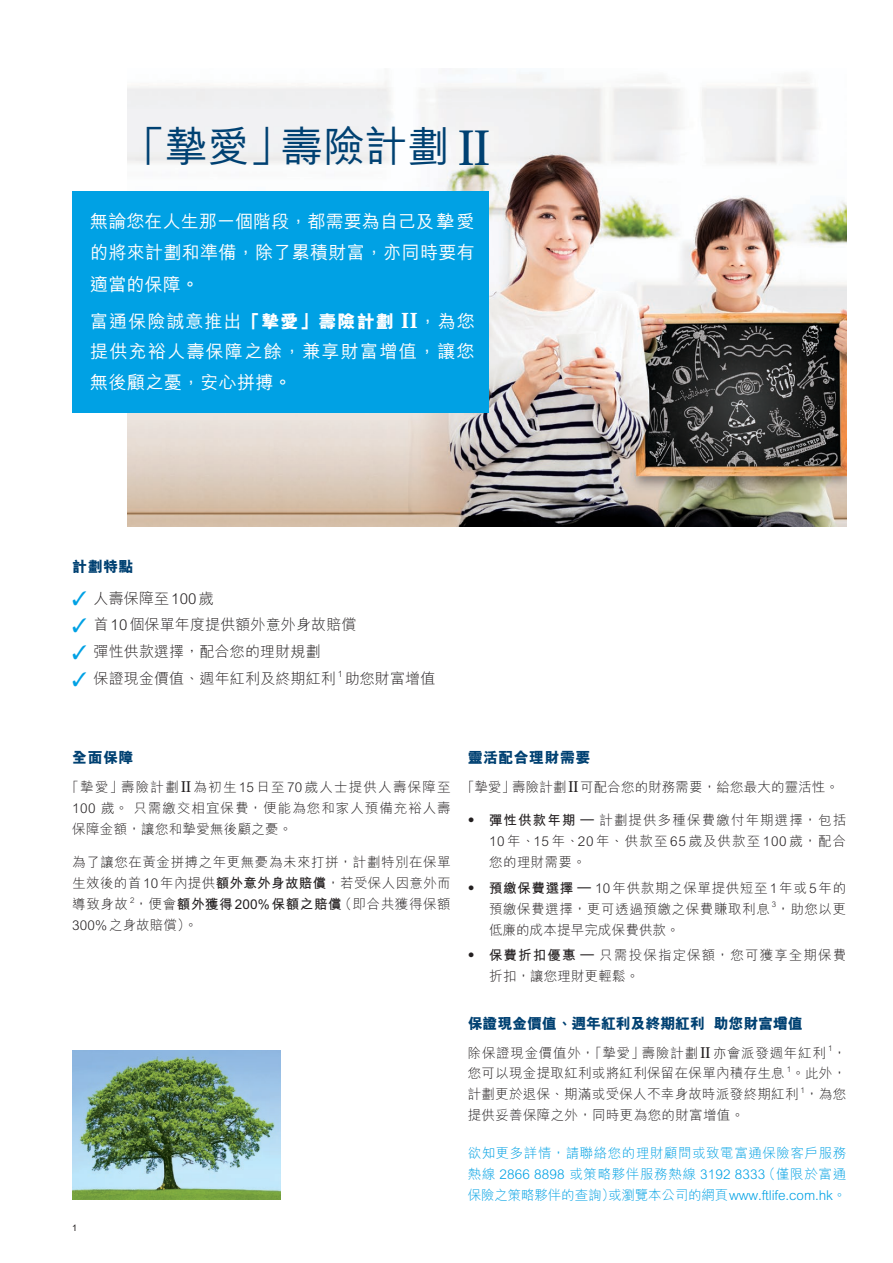
<style>
.page{position:relative;width:893px;height:1263px;background:#fff}
.page>*{position:absolute;margin:0;border:0;box-sizing:border-box;transform-origin:0 0}
.t1{font:500 42px "M Hei HK";color:#004172}
.t2{font:500 18px/31.5px "M Hei HK";letter-spacing:.02em;color:#fff;text-align:justify}
.t3{font:300 15px "M Hei HK";letter-spacing:.01em;color:#231f20}
.t4{font:800 15px "M Hei HK";letter-spacing:-.01em;color:#004172}
.t5{font:800 15px "M Hei HK";letter-spacing:.025em;color:#004172}
.t6{font:300 13.5px/21px "M Hei HK";letter-spacing:.04em;color:#231f20;text-align:justify}
.t7{font:300 13.5px/21px "M Hei HK";letter-spacing:-.01em;color:#00a1e4;text-align:justify}
.t8{font:300 13.5px/21px "M Hei HK";letter-spacing:.01em;color:#231f20}
.t9{font:300 13.5px/21px "M Hei HK";letter-spacing:.02em;color:#231f20}
.t10{font:300 13.5px/21px "M Hei HK";letter-spacing:.08em;color:#231f20}
.t11{font:9px "Arial";color:#231f20}
.t12{font:300 8.7px "M Hei HK";color:#231f20}
.t13{font:300 7.8px "M Hei HK";color:#231f20}
.s1{font-family:"Lucida Bright";font-weight:400;font-size:48px}
.s2{font-weight:800}
.s3{font-family:"Lucida Bright";font-weight:600;font-size:21px}
.s4{color:#00a1e4}
.s5{font-family:"Lucida Bright";font-weight:400;font-size:15px}
.s6{font-weight:700}
</style>
<div class="page">
<img style="left:128px;top:73px;width:718px;height:453px">
<div style="left:72px;top:191px;width:417px;height:221px;background:#00a1e4"></div>
<img style="left:72px;top:1050px;width:209px;height:149px">
<h1 class="t1" style="left:124px;top:116px;width:368px">「摯愛」壽險計劃 <span class="s1">II</span></h1>
<h2 class="t2" style="left:90px;top:204px;width:386px">無論您在人生那一個階段，都需要為自己及摯愛的將來計劃和準備，除了累積財富，亦同時要有適當的保障。</h2>
<h2 class="t2" style="left:90px;top:304px;width:386px;line-height:30.9px">富通保險誠意推出<span class="s2">「摯愛」壽險計劃</span> <span class="s3">II</span>，為您提供充裕人壽保障之餘，兼享財富增值，讓您無後顧之憂，安心拼搏。</h2>
<p class="t4" style="left:72px;top:559px;width:63px">計劃特點</p>
<p class="t3" style="left:72px;top:590px;width:143px"><span class="s4">✓</span> 人壽保障至100歲</p>
<p class="t3" style="left:72px;top:617px;width:286px"><span class="s4">✓</span> 首10個保單年度提供額外意外身故賠償</p>
<p class="t3" style="left:72px;top:644px;width:250px"><span class="s4">✓</span> 彈性供款選擇，配合您的理財規劃</p>
<p class="t3" style="left:72px;top:671px;width:265px"><span class="s4">✓</span> 保證現金價值、週年紅利及終期紅利</p>
<p class="t12" style="left:338px;top:669px;width:6px">1</p>
<p class="t3" style="left:345px;top:671px;width:92px">助您財富增值</p>
<p class="t4" style="left:72px;top:750px;width:63px">全面保障</p>
<p class="t6" style="left:72px;top:777px;width:380px;text-indent:-7px">「摯愛」壽險計劃<span class="s5">II</span>為初生15日至70歲人士提供人壽保障至100 歲。 只需繳交相宜保費，便能為您和家人預備充裕人壽保障金額，讓您和摯愛無後顧之憂。</p>
<p class="t6" style="left:72px;top:852px;width:380px">為了讓您在黃金拼搏之年更無憂為未來打拼，計劃特別在保單生效後的首10年內提供<span class="s6">額外意外身故賠償</span>，若受保人因意外而導致身故</p>
<p class="t13" style="left:130px;top:896px;width:6px">2</p>
<p class="t8" style="left:72px;top:894px;width:380px;text-indent:62px">，便會<span class="s6">額外獲得200%保額之賠償</span>（即合共獲得保額<br>300%之身故賠償）。</p>
<p class="t5" style="left:468px;top:750px;width:124px">靈活配合理財需要</p>
<p class="t8" style="left:461px;top:776px;width:380px">「摯愛」壽險計劃<span class="s5">II</span>可配合您的財務需要，給您最大的靈活性。</p>
<p class="t6" style="left:489px;top:810px;width:359px;text-indent:-25px">• <span class="s6">彈性供款年期</span> – 計劃提供多種保費繳付年期選擇，包括10年、15年、20年、供款至65歲及供款至100歲，配合您的理財需要。</p>
<p class="t6" style="left:489px;top:877px;width:359px;text-indent:-25px">• <span class="s6">預繳保費選擇</span> – 10年供款期之保單提供短至1年或5年的預繳保費選擇，更可透過預繳之保費賺取利息</p>
<p class="t13" style="left:772px;top:900px;width:6px">3</p>
<p class="t6" style="left:776px;top:898px;width:71px">，助您以更</p>
<p class="t8" style="left:489px;top:919px;width:192px">低廉的成本提早完成保費供款。</p>
<p class="t10" style="left:489px;top:944px;width:359px;text-indent:-25px">• <span class="s6">保費折扣優惠</span> – 只需投保指定保額，您可獲享全期保費折扣，讓您理財更輕鬆。</p>
<p class="t4" style="left:468px;top:1016px;width:337px">保證現金價值、週年紅利及終期紅利 助您財富增值</p>
<p class="t6" style="left:468px;top:1042px;width:360px">除保證現金價值外，「摯愛」壽險計劃<span class="s5">II</span>亦會派發週年紅利</p>
<p class="t13" style="left:828px;top:1044px;width:6px">1</p>
<p class="t6" style="left:833px;top:1042px;width:15px">，</p>
<p class="t9" style="left:468px;top:1062px;width:319px">您可以現金提取紅利或將紅利保留在保單內積存生息</p>
<p class="t13" style="left:787px;top:1065px;width:6px">1</p>
<p class="t9" style="left:468px;top:1062px;width:380px;text-indent:324px">。此外，計劃更於退保、期滿或受保人不幸身故時派發終期紅利</p>
<p class="t13" style="left:801px;top:1086px;width:6px">1</p>
<p class="t6" style="left:805px;top:1083px;width:43px">，為您</p>
<p class="t6" style="left:468px;top:1104px;width:278px">提供妥善保障之外，同時更為您的財富增值。</p>
<p class="t7" style="left:468px;top:1142px;width:380px">欲知更多詳情，請聯絡您的理財顧問或致電富通保險客戶服務熱線 2866 8898 或策略夥伴服務熱線 3192 8333（僅限於富通保險之策略夥伴的查詢）或瀏覽本公司的網頁www.ftlife.com.hk。</p>
<p class="t11" style="left:72px;top:1222px;width:7px">1</p>
</div>
